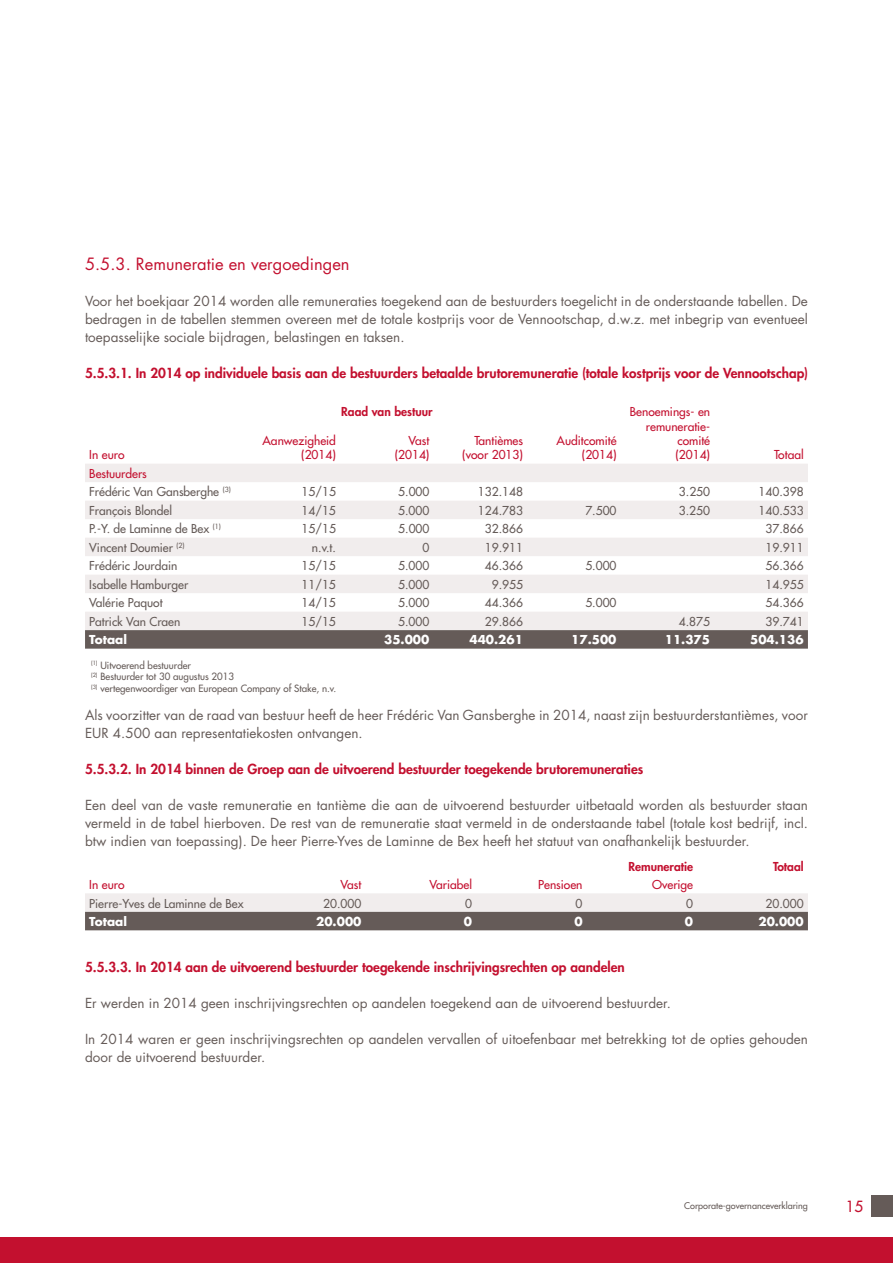
<style>
.page{position:relative;width:893px;height:1263px;background:#fff}
.page>*{position:absolute;margin:0;border:0;box-sizing:border-box;transform-origin:0 0}
.t1{font:16.5px "Futura Std";color:#c3102f}
.t2{font:500 15px "Futura Std";color:#c3102f}
.t3{font:13.5px/18px "Futura Std";color:#655b58;text-align:justify}
.t4{font:800 13.5px "Futura Std";color:#c3102f}
.t5{font:500 12px/18.5px "Futura Std";color:#655b58}
.t6{font:500 12px/14.4px "Futura Std";color:#c3102f;text-align:right}
.t7{font:700 12px "Futura Std";color:#fff}
.t8{font:800 12px "Futura Std";color:#c3102f}
.t9{font:500 9.75px/11.7px "Futura Std";color:#655b58}
.t10{font:500 9px "Futura Std";color:#655b58}
.s1{color:#c3102f}
</style>
<div class="page">
<div style="left:0;top:1237px;width:893px;height:26px;background:#c3102f"></div>
<div style="left:872px;top:1195px;width:21px;height:21px;background:#655b58"></div>
<svg style="left:85px;top:464px;width:723px;height:166px;fill:#f1eded"></svg>
<svg style="left:85px;top:630px;width:723px;height:19px;background:#685f5c"></svg>
<svg style="left:85px;top:893px;width:723px;height:37px;background:#aca5a4"></svg>
<p class="t1" style="left:85px;top:253px;width:266px">5.5.3. Remuneratie en vergoedingen</p>
<p class="t3" style="left:85px;top:292px;width:724px">Voor het boekjaar 2014 worden alle remuneraties toegekend aan de bestuurders toegelicht in de onderstaande tabellen. De bedragen in de tabellen stemmen overeen met de totale kostprijs voor de Vennootschap, d.w.z. met inbegrip van eventueel toepasselijke sociale bijdragen, belastingen en taksen.</p>
<p class="t4" style="left:85px;top:364px;width:724px">5.5.3.1. In 2014 op individuele basis aan de bestuurders betaalde brutoremuneratie (totale kostprijs voor de Vennootschap)</p>
<p class="t8" style="left:341px;top:404px;width:93px">Raad van bestuur</p>
<p class="t6" style="left:557px;top:433px;width:61px">Auditcomité (2014)</p>
<p class="t6" style="left:630px;top:405px;width:82px">Benoemings- en remuneratie&shy;comité</p>
<p class="t6" style="left:263px;top:433px;width:75px">Aanwezigheid (2014)</p>
<p class="t6" style="left:395px;top:433px;width:36px">Vast (2014)</p>
<p class="t6" style="left:462px;top:433px;width:62px">Tantièmes (voor 2013)</p>
<p class="t6" style="left:89px;top:448px;width:37px">In euro</p>
<p class="t6" style="left:675px;top:448px;width:36px">(2014)</p>
<p class="t6" style="left:774px;top:448px;width:31px">Totaal</p>
<p class="t5" style="left:89px;top:464px;width:143px"><span class="s1">Bestuurders<br></span>Frédéric Van Gansberghe <sup>(3)</sup></p>
<p class="t5" style="left:302px;top:483px;width:36px">15/15</p>
<p class="t5" style="left:398px;top:483px;width:33px">5.000</p>
<p class="t5" style="left:478px;top:483px;width:47px">132.148</p>
<p class="t5" style="left:679px;top:483px;width:33px">3.250</p>
<p class="t5" style="left:759px;top:483px;width:47px">140.398</p>
<p class="t5" style="left:89px;top:501px;width:84px">François Blondel</p>
<p class="t5" style="left:302px;top:501px;width:36px">14/15</p>
<p class="t5" style="left:398px;top:501px;width:33px">5.000</p>
<p class="t5" style="left:478px;top:501px;width:47px">124.783</p>
<p class="t5" style="left:585px;top:501px;width:33px">7.500</p>
<p class="t5" style="left:679px;top:501px;width:33px">3.250</p>
<p class="t5" style="left:759px;top:501px;width:47px">140.533</p>
<p class="t5" style="left:89px;top:520px;width:133px">P.-Y. de Laminne de Bex <sup>(1)</sup></p>
<p class="t5" style="left:302px;top:520px;width:36px">15/15</p>
<p class="t5" style="left:398px;top:520px;width:33px">5.000</p>
<p class="t5" style="left:485px;top:520px;width:40px">32.866</p>
<p class="t5" style="left:765px;top:520px;width:40px">37.866</p>
<p class="t5" style="left:89px;top:538px;width:97px">Vincent Doumier <sup>(2)</sup></p>
<p class="t5" style="left:312px;top:538px;width:25px">n.v.t.</p>
<p class="t5" style="left:423px;top:538px;width:8px">0</p>
<p class="t5" style="left:485px;top:538px;width:40px">19.911</p>
<p class="t5" style="left:765px;top:538px;width:40px">19.911</p>
<p class="t5" style="left:89px;top:557px;width:90px">Frédéric Jourdain</p>
<p class="t5" style="left:302px;top:557px;width:36px">15/15</p>
<p class="t5" style="left:398px;top:557px;width:33px">5.000</p>
<p class="t5" style="left:485px;top:557px;width:40px">46.366</p>
<p class="t5" style="left:585px;top:557px;width:33px">5.000</p>
<p class="t5" style="left:765px;top:557px;width:40px">56.366</p>
<p class="t5" style="left:89px;top:575px;width:100px">Isabelle Hamburger</p>
<p class="t5" style="left:302px;top:575px;width:36px">11/15</p>
<p class="t5" style="left:398px;top:575px;width:33px">5.000</p>
<p class="t5" style="left:492px;top:575px;width:33px">9.955</p>
<p class="t5" style="left:765px;top:575px;width:40px">14.955</p>
<p class="t5" style="left:89px;top:594px;width:75px">Valérie Paquot</p>
<p class="t5" style="left:302px;top:594px;width:36px">14/15</p>
<p class="t5" style="left:398px;top:594px;width:33px">5.000</p>
<p class="t5" style="left:485px;top:594px;width:40px">44.366</p>
<p class="t5" style="left:585px;top:594px;width:33px">5.000</p>
<p class="t5" style="left:765px;top:594px;width:40px">54.366</p>
<p class="t5" style="left:89px;top:612px;width:93px">Patrick Van Craen</p>
<p class="t5" style="left:302px;top:612px;width:36px">15/15</p>
<p class="t5" style="left:398px;top:612px;width:33px">5.000</p>
<p class="t5" style="left:485px;top:612px;width:40px">29.866</p>
<p class="t5" style="left:679px;top:612px;width:33px">4.875</p>
<p class="t5" style="left:765px;top:612px;width:40px">39.741</p>
<p class="t7" style="left:89px;top:632px;width:39px">Totaal</p>
<p class="t7" style="left:384px;top:632px;width:47px">35.000</p>
<p class="t7" style="left:469px;top:632px;width:55px">440.261</p>
<p class="t7" style="left:571px;top:632px;width:47px">17.500</p>
<p class="t7" style="left:665px;top:632px;width:47px">11.375</p>
<p class="t7" style="left:750px;top:632px;width:55px">504.136</p>
<p class="t9" style="left:91px;top:659px;width:247px"><sup>(1)</sup> Uitvoerend bestuurder<br><sup>(2)</sup> Bestuurder tot 30 augustus 2013<br><sup>(3)</sup> vertegenwoordiger van European Company of Stake, n.v.</p>
<p class="t3" style="left:85px;top:706px;width:724px">Als voorzitter van de raad van bestuur heeft de heer Frédéric Van Gansberghe in 2014, naast zijn bestuurderstantièmes, voor<br>EUR 4.500 aan representatiekosten ontvangen.</p>
<p class="t4" style="left:85px;top:760px;width:560px">5.5.3.2. In 2014 binnen de Groep aan de uitvoerend bestuurder toegekende brutoremuneraties</p>
<p class="t3" style="left:85px;top:796px;width:724px">Een deel van de vaste remuneratie en tantième die aan de uitvoerend bestuurder uitbetaald worden als bestuurder staan vermeld in de tabel hierboven. De rest van de remuneratie staat vermeld in de onderstaande tabel (totale kost bedrijf, incl. btw indien van toepassing). De heer Pierre-Yves de Laminne de Bex heeft het statuut van onafhankelijk bestuurder.</p>
<p class="t8" style="left:628px;top:858px;width:66px">Remuneratie</p>
<p class="t8" style="left:773px;top:858px;width:32px">Totaal</p>
<p class="t6" style="left:89px;top:877px;width:37px">In euro</p>
<p class="t6" style="left:341px;top:877px;width:22px">Vast</p>
<p class="t6" style="left:429px;top:877px;width:44px">Variabel</p>
<p class="t6" style="left:538px;top:877px;width:46px">Pensioen</p>
<p class="t6" style="left:652px;top:877px;width:42px">Overige</p>
<p class="t5" style="left:89px;top:894px;width:156px">Pierre-Yves de Laminne de Bex</p>
<p class="t5" style="left:323px;top:894px;width:40px">20.000</p>
<p class="t5" style="left:465px;top:894px;width:8px">0</p>
<p class="t5" style="left:576px;top:894px;width:8px">0</p>
<p class="t5" style="left:686px;top:894px;width:8px">0</p>
<p class="t5" style="left:766px;top:894px;width:40px">20.000</p>
<p class="t7" style="left:89px;top:913px;width:39px">Totaal</p>
<p class="t7" style="left:316px;top:913px;width:47px">20.000</p>
<p class="t7" style="left:464px;top:913px;width:10px">0</p>
<p class="t7" style="left:574px;top:913px;width:10px">0</p>
<p class="t7" style="left:685px;top:913px;width:10px">0</p>
<p class="t7" style="left:758px;top:913px;width:47px">20.000</p>
<p class="t4" style="left:85px;top:958px;width:541px">5.5.3.3. In 2014 aan de uitvoerend bestuurder toegekende inschrijvingsrechten op aandelen</p>
<p class="t3" style="left:85px;top:994px;width:587px">Er werden in 2014 geen inschrijvingsrechten op aandelen toegekend aan de uitvoerend bestuurder.</p>
<p class="t3" style="left:85px;top:1030px;width:724px">In 2014 waren er geen inschrijvingsrechten op aandelen vervallen of uitoefenbaar met betrekking tot de opties gehouden door de uitvoerend bestuurder.</p>
<p class="t10" style="left:684px;top:1200px;width:125px">Corporate-governanceverklaring</p>
<p class="t2" style="left:846px;top:1197px;width:19px">15</p>
</div>
